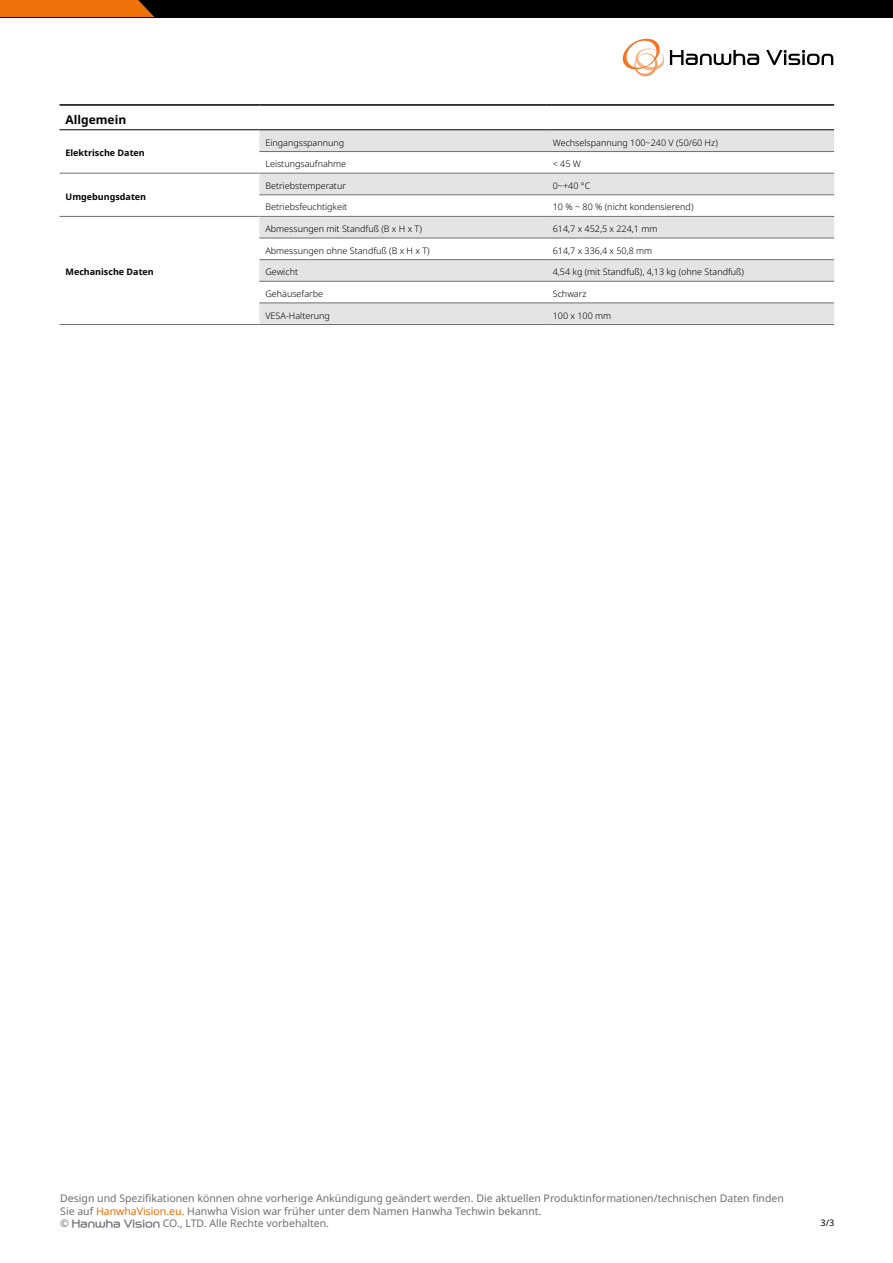
<style>
.page{position:relative;width:893px;height:1263px;background:#fff}
.page>*{position:absolute;margin:0;border:0;box-sizing:border-box;transform-origin:0 0}
.t1{font:700 12px "Noto Sans";color:#000}
.t2{font:10.5px/12.6px "Noto Sans";color:#706f6f}
.t3{font:300 9px "Noto Sans";color:#000}
.t4{font:700 9px "Noto Sans";color:#000}
.t5{font:9px "Noto Sans";color:#000}
.s1{color:#ed6b06}
.s2{font-family:"Hanwha R"}
</style>
<div class="page">
<div style="left:0;top:0;width:893px;height:17px;background:#000"></div>
<div style="left:0;top:0;width:154px;height:17px;background:#ee7209"></div>
<svg style="left:622px;top:38px;width:137px;height:39px"></svg>
<svg style="left:766px;top:50px;width:67px;height:15px"></svg>
<svg style="left:60px;top:130px;width:199px;height:86px"></svg>
<div style="left:259px;top:130px;width:575px;height:194px;background:#e4e4e4"></div>
<svg style="left:259px;top:152px;width:575px;height:151px"></svg>
<hr style="left:60px;top:129px;width:199px;height:1px;background:#000">
<hr style="left:259px;top:129px;width:288px;height:1px;background:#000">
<hr style="left:547px;top:129px;width:287px;height:1px;background:#000">
<hr style="left:60px;top:104px;width:199px;height:2px;background:#000">
<hr style="left:259px;top:104px;width:288px;height:2px;background:#000">
<hr style="left:547px;top:104px;width:287px;height:2px;background:#000">
<hr style="left:259px;top:173px;width:288px;height:1px;background:#706f6f">
<hr style="left:547px;top:173px;width:287px;height:1px;background:#706f6f">
<hr style="left:259px;top:216px;width:288px;height:1px;background:#706f6f">
<hr style="left:547px;top:216px;width:287px;height:1px;background:#706f6f">
<hr style="left:259px;top:259px;width:288px;height:1px;background:#706f6f">
<hr style="left:547px;top:259px;width:287px;height:1px;background:#706f6f">
<hr style="left:259px;top:281px;width:288px;height:1px;background:#706f6f">
<hr style="left:547px;top:281px;width:287px;height:1px;background:#706f6f">
<hr style="left:259px;top:151px;width:288px;height:1px;background:#706f6f">
<hr style="left:547px;top:151px;width:287px;height:1px;background:#706f6f">
<hr style="left:259px;top:195px;width:288px;height:1px;background:#706f6f">
<hr style="left:547px;top:195px;width:287px;height:1px;background:#706f6f">
<hr style="left:259px;top:238px;width:288px;height:1px;background:#706f6f">
<hr style="left:547px;top:238px;width:287px;height:1px;background:#706f6f">
<hr style="left:259px;top:303px;width:288px;height:1px;background:#706f6f">
<hr style="left:547px;top:303px;width:287px;height:1px;background:#706f6f">
<hr style="left:259px;top:324px;width:288px;height:1px;background:#706f6f">
<hr style="left:547px;top:324px;width:287px;height:1px;background:#706f6f">
<hr style="left:60px;top:324px;width:199px;height:1px;background:#706f6f">
<hr style="left:60px;top:173px;width:199px;height:1px;background:#706f6f">
<hr style="left:60px;top:216px;width:199px;height:1px;background:#706f6f">
<h1 class="t1" style="left:66px;top:113px;width:62px">Allgemein</h1>
<p class="t4" style="left:66px;top:148px;width:81px">Elektrische Daten</p>
<p class="t4" style="left:66px;top:191px;width:82px">Umgebungsdaten</p>
<p class="t4" style="left:66px;top:267px;width:90px">Mechanische Daten</p>
<p class="t3" style="left:265px;top:137px;width:80px">Eingangsspannung</p>
<p class="t3" style="left:553px;top:137px;width:167px">Wechselspannung 100~240 V (50/60 Hz)</p>
<p class="t3" style="left:265px;top:159px;width:82px">Leistungsaufnahme</p>
<p class="t3" style="left:553px;top:159px;width:30px">&lt; 45 W</p>
<p class="t3" style="left:265px;top:180px;width:82px">Betriebstemperatur</p>
<p class="t3" style="left:553px;top:180px;width:39px">0~+40 °C</p>
<p class="t3" style="left:265px;top:202px;width:83px">Betriebsfeuchtigkeit</p>
<p class="t3" style="left:553px;top:202px;width:142px">10 % ~ 80 % (nicht kondensierend)</p>
<p class="t3" style="left:265px;top:224px;width:158px">Abmessungen mit Standfuß (B x H x T)</p>
<p class="t3" style="left:553px;top:224px;width:106px">614,7 x 452,5 x 224,1 mm</p>
<p class="t3" style="left:265px;top:245px;width:166px">Abmessungen ohne Standfuß (B x H x T)</p>
<p class="t3" style="left:553px;top:245px;width:101px">614,7 x 336,4 x 50,8 mm</p>
<p class="t3" style="left:265px;top:267px;width:34px">Gewicht</p>
<p class="t3" style="left:553px;top:267px;width:193px">4,54 kg (mit Standfuß), 4,13 kg (ohne Standfuß)</p>
<p class="t3" style="left:265px;top:288px;width:59px">Gehäusefarbe</p>
<p class="t3" style="left:553px;top:288px;width:35px">Schwarz</p>
<p class="t3" style="left:265px;top:310px;width:66px">VESA-Halterung</p>
<p class="t3" style="left:553px;top:310px;width:60px">100 x 100 mm</p>
<p class="t2" style="left:60px;top:1192px;width:725px">Design und Spezifikationen können ohne vorherige Ankündigung geändert werden. Die aktuellen Produktinformationen/technischen Daten finden<br>Sie auf <span class="s1">HanwhaVision.eu.</span> Hanwha Vision war früher unter dem Namen Hanwha Techwin bekannt.<br>© <span class="s2">Hanwha Vision</span> CO., LTD. Alle Rechte vorbehalten.</p>
<p class="t5" style="left:820px;top:1218px;width:15px">3/3</p>
</div>
